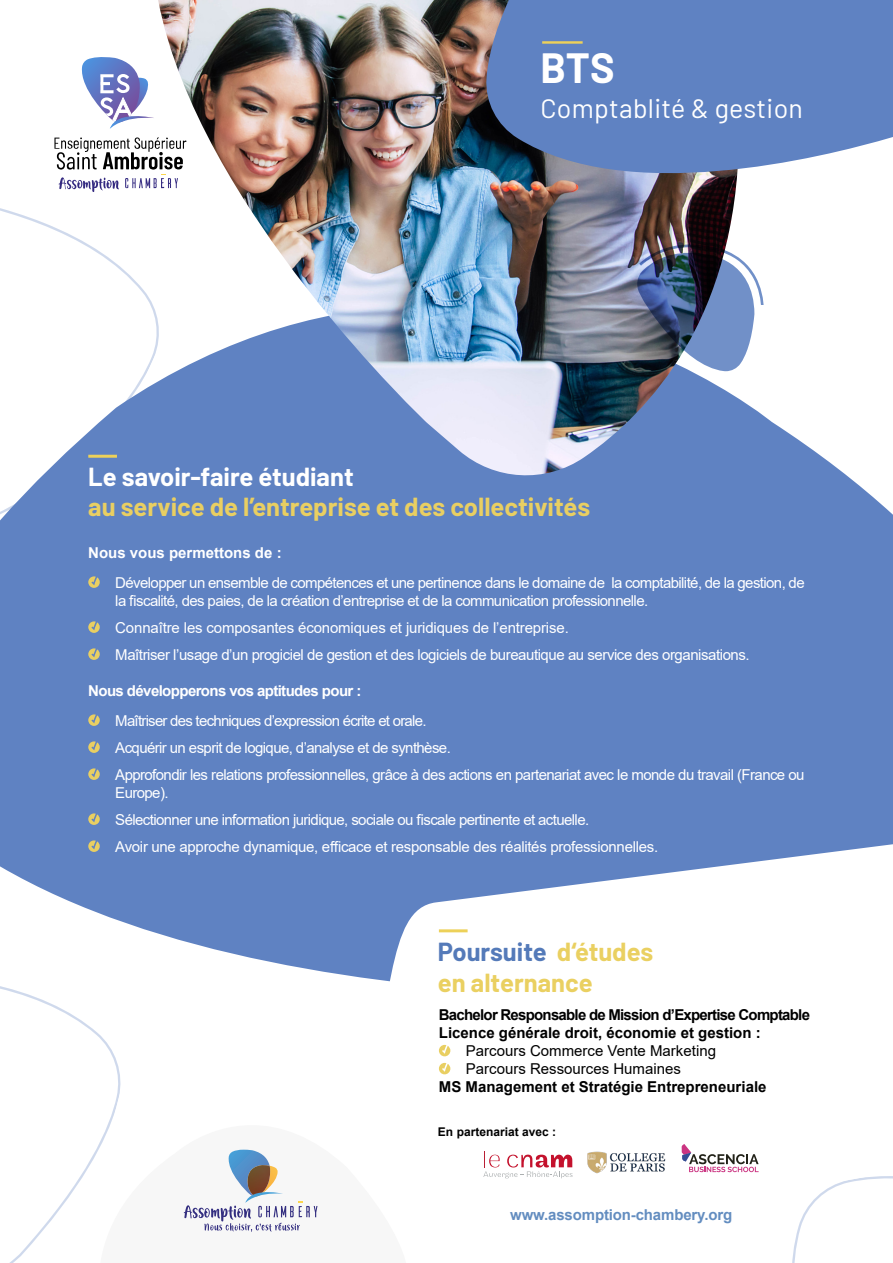
<style>
.page{position:relative;width:893px;height:1263px;background:#fff}
.page>*{position:absolute;margin:0;border:0;box-sizing:border-box;transform-origin:0 0}
.t1{font:700 41.25px "Barlow";color:#fff}
.t2{font:26.7px "Barlow";letter-spacing:.01em;color:#fff}
.t3{font:700 25.5px "Barlow";color:#e9cf62}
.t4{font:700 25.5px "Barlow";color:#fff}
.t5{font:700 25.5px "Barlow";color:#547ab9}
.t6{font:700 25.5px "Barlow";color:#ead061}
.t7{font:15px/18px "Arial";letter-spacing:-.04em;color:#fff}
.t8{font:700 15px "Arial";color:#000001}
.t9{font:15px "Arial";letter-spacing:-.02em;color:#fff}
.t10{font:15px "Arial";letter-spacing:-.01em;color:#fff}
.t11{font:15px "Arial";color:#000001}
.t12{font:700 15px "Arial";letter-spacing:-.05em;color:#000001}
.t13{font:700 15px "Arial";letter-spacing:-.04em;color:#fff}
.t14{font:700 15px "Arial";letter-spacing:-.01em;color:#638dc0}
.t15{font:700 15px "Arial";color:#fff}
.t16{font:700 12px "Arial";color:#000001}
.s1{color:#ead061}
</style>
<div class="page">
<div style="left:0;top:405px;width:893px;height:565px;background:#5f82c2"></div>
<svg style="left:311px;top:791px;width:582px;height:388px"></svg>
<img style="left:158px;top:0;width:591px;height:480px">
<img style="left:636px;top:245px;width:128px;height:126px">
<svg style="left:81px;top:57px;width:73px;height:72px"></svg>
<svg style="left:54px;top:137px;width:132px;height:55px"></svg>
<svg style="left:0;top:181px;width:163px;height:359px"></svg>
<svg style="left:88px;top:576px;width:12px;height:12px"></svg>
<svg style="left:88px;top:621px;width:12px;height:12px"></svg>
<svg style="left:88px;top:648px;width:12px;height:12px"></svg>
<svg style="left:88px;top:714px;width:12px;height:12px"></svg>
<svg style="left:88px;top:741px;width:12px;height:12px"></svg>
<svg style="left:88px;top:768px;width:12px;height:12px"></svg>
<svg style="left:88px;top:813px;width:12px;height:12px"></svg>
<svg style="left:88px;top:840px;width:12px;height:12px"></svg>
<hr style="left:88px;top:455px;width:29px;height:3px;background:#edd159">
<hr style="left:439px;top:929px;width:29px;height:3px;background:#edd159">
<svg style="left:439px;top:1045px;width:11px;height:11px"></svg>
<svg style="left:439px;top:1063px;width:11px;height:11px"></svg>
<svg style="left:483px;top:1151px;width:90px;height:27px"></svg>
<svg style="left:485px;top:0;width:408px;height:205px;background:#6e88ba"></svg>
<hr style="left:542px;top:41px;width:41px;height:3px;background:#edd159">
<svg style="left:779px;top:1174px;width:114px;height:89px"></svg>
<svg style="left:0;top:973px;width:410px;height:290px"></svg>
<img style="left:586px;top:1125px;width:81px;height:54px">
<svg style="left:682px;top:1144px;width:77px;height:28px"></svg>
<p class="t1" style="left:540px;top:38px;width:76px">BTS</p>
<p class="t2" style="left:540px;top:89px;width:264px">Comptablité &amp; gestion</p>
<p class="t4" style="left:88px;top:458px;width:267px">Le savoir-faire étudiant</p>
<p class="t3" style="left:88px;top:488px;width:503px">au service de l’entreprise et des collectivités</p>
<p class="t15" style="left:88px;top:542px;width:195px">Nous vous permettons de :</p>
<p class="t7" style="left:115px;top:573px;width:691px">Développer un ensemble de compétences et une pertinence dans le domaine de la comptabilité, de la gestion, de la fiscalité, des paies, de la création d’entreprise et de la communication professionnelle.</p>
<p class="t10" style="left:115px;top:617px;width:455px">Connaître les composantes économiques et juridiques de l’entreprise.</p>
<p class="t7" style="left:115px;top:645px;width:636px">Maîtriser l’usage d’un progiciel de gestion et des logiciels de bureautique au service des organisations.</p>
<p class="t13" style="left:88px;top:680px;width:275px">Nous développerons vos aptitudes pour :</p>
<p class="t7" style="left:115px;top:711px;width:313px">Maîtriser des techniques d’expression écrite et orale.</p>
<p class="t7" style="left:115px;top:738px;width:337px">Acquérir un esprit de logique, d’analyse et de synthèse.</p>
<p class="t7" style="left:115px;top:765px;width:691px">Approfondir les relations professionnelles, grâce à des actions en partenariat avec le monde du travail (France ou<br>Europe).</p>
<p class="t7" style="left:115px;top:810px;width:475px">Sélectionner une information juridique, sociale ou fiscale pertinente et actuelle.</p>
<p class="t9" style="left:115px;top:836px;width:544px">Avoir une approche dynamique, efficace et responsable des réalités professionnelles.</p>
<p class="t5" style="left:438px;top:933px;width:217px">Poursuite <span class="s1">d‘études</span></p>
<p class="t6" style="left:438px;top:963px;width:156px">en alternance</p>
<p class="t12" style="left:439px;top:1004px;width:373px">Bachelor Responsable de Mission d’Expertise Comptable</p>
<p class="t8" style="left:439px;top:1022px;width:323px">Licence générale droit, économie et gestion :</p>
<p class="t11" style="left:466px;top:1041px;width:252px">Parcours Commerce Vente Marketing</p>
<p class="t11" style="left:466px;top:1059px;width:217px">Parcours Ressources Humaines</p>
<p class="t8" style="left:439px;top:1076px;width:329px">MS Management et Stratégie Entrepreneuriale</p>
<p class="t16" style="left:438px;top:1124px;width:120px">En partenariat avec :</p>
<p class="t14" style="left:510px;top:1204px;width:223px">www.assomption-chambery.org</p>
</div>
